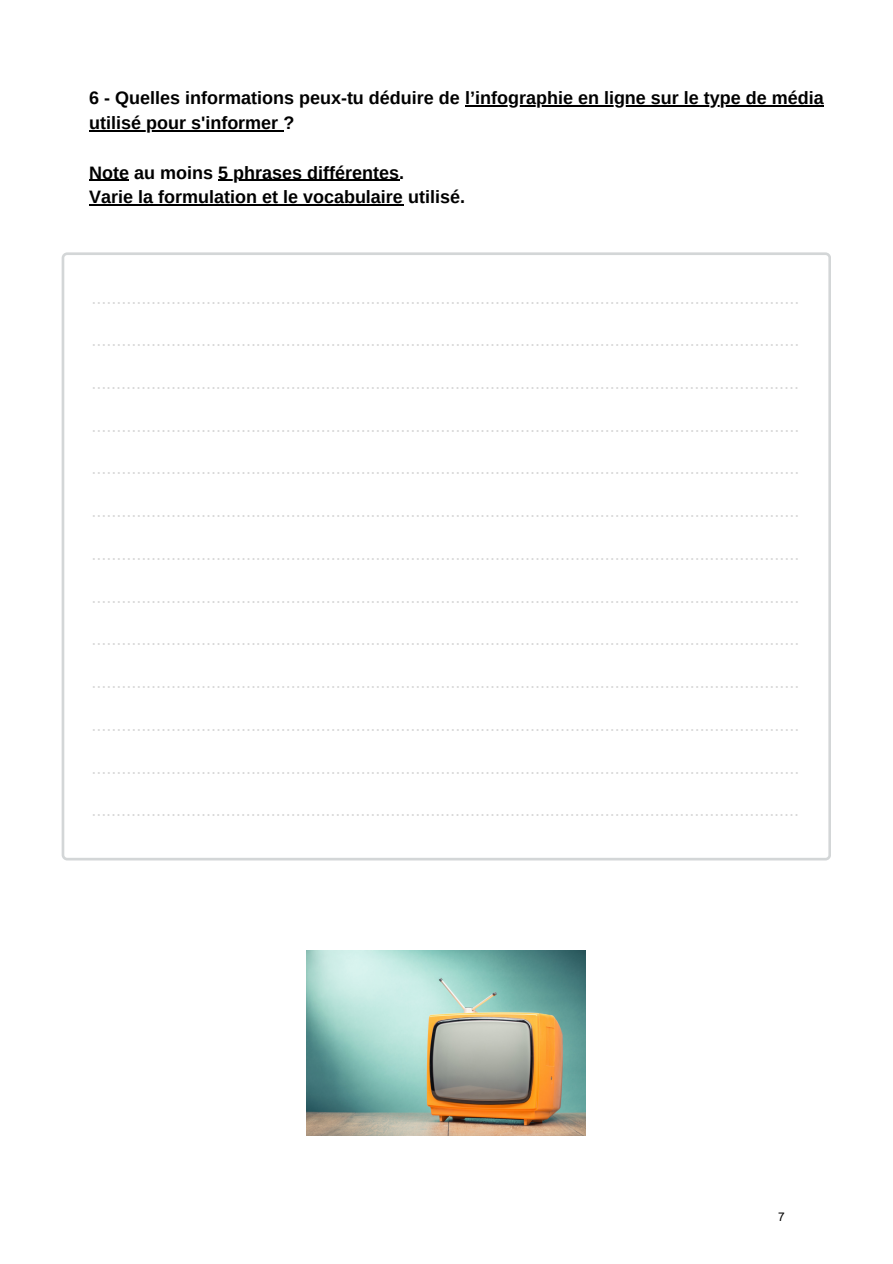
<style>
.page{position:relative;width:893px;height:1264px;background:#fff}
.page>*{position:absolute;margin:0;border:0;box-sizing:border-box;transform-origin:0 0}
.t1{font:18px "Arimo";color:#d9d9d9}
.t2{font:700 18px/24.8px "Arimo";color:#000}
.t3{font:12px "Arial";color:#000}
</style>
<div class="page">
<svg style="left:62px;top:252px;width:768px;height:608px"></svg>
<img style="left:307px;top:950px;width:278px;height:185px">
<hr style="left:465px;top:105px;width:359px;height:2px;background:#000">
<hr style="left:89px;top:130px;width:194px;height:1px;background:#000">
<hr style="left:89px;top:180px;width:40px;height:1px;background:#000">
<hr style="left:218px;top:180px;width:181px;height:1px;background:#000">
<hr style="left:89px;top:204px;width:314px;height:1px;background:#000">
<p class="t2" style="left:89px;top:86px;width:736px">6 - Quelles informations peux-tu déduire de l’infographie en ligne sur le type de média utilisé pour s'informer ?</p>
<p class="t2" style="left:89px;top:160px;width:316px">Note au moins 5 phrases différentes.</p>
<p class="t2" style="left:89px;top:185px;width:377px">Varie la formulation et le vocabulaire utilisé.</p>
<p class="t1" style="left:91px;top:287px;width:709px">..............................................................................................................................................</p>
<p class="t1" style="left:91px;top:330px;width:709px">..............................................................................................................................................</p>
<p class="t1" style="left:91px;top:373px;width:709px">..............................................................................................................................................</p>
<p class="t1" style="left:91px;top:415px;width:709px">..............................................................................................................................................</p>
<p class="t1" style="left:91px;top:458px;width:709px">..............................................................................................................................................</p>
<p class="t1" style="left:91px;top:501px;width:709px">..............................................................................................................................................</p>
<p class="t1" style="left:91px;top:543px;width:709px">..............................................................................................................................................</p>
<p class="t1" style="left:91px;top:586px;width:709px">..............................................................................................................................................</p>
<p class="t1" style="left:91px;top:629px;width:709px">..............................................................................................................................................</p>
<p class="t1" style="left:91px;top:672px;width:709px">..............................................................................................................................................</p>
<p class="t1" style="left:91px;top:714px;width:709px">..............................................................................................................................................</p>
<p class="t1" style="left:91px;top:757px;width:709px">..............................................................................................................................................</p>
<p class="t1" style="left:91px;top:800px;width:709px">..............................................................................................................................................</p>
<p class="t3" style="left:778px;top:1208px;width:8px">7</p>
</div>
